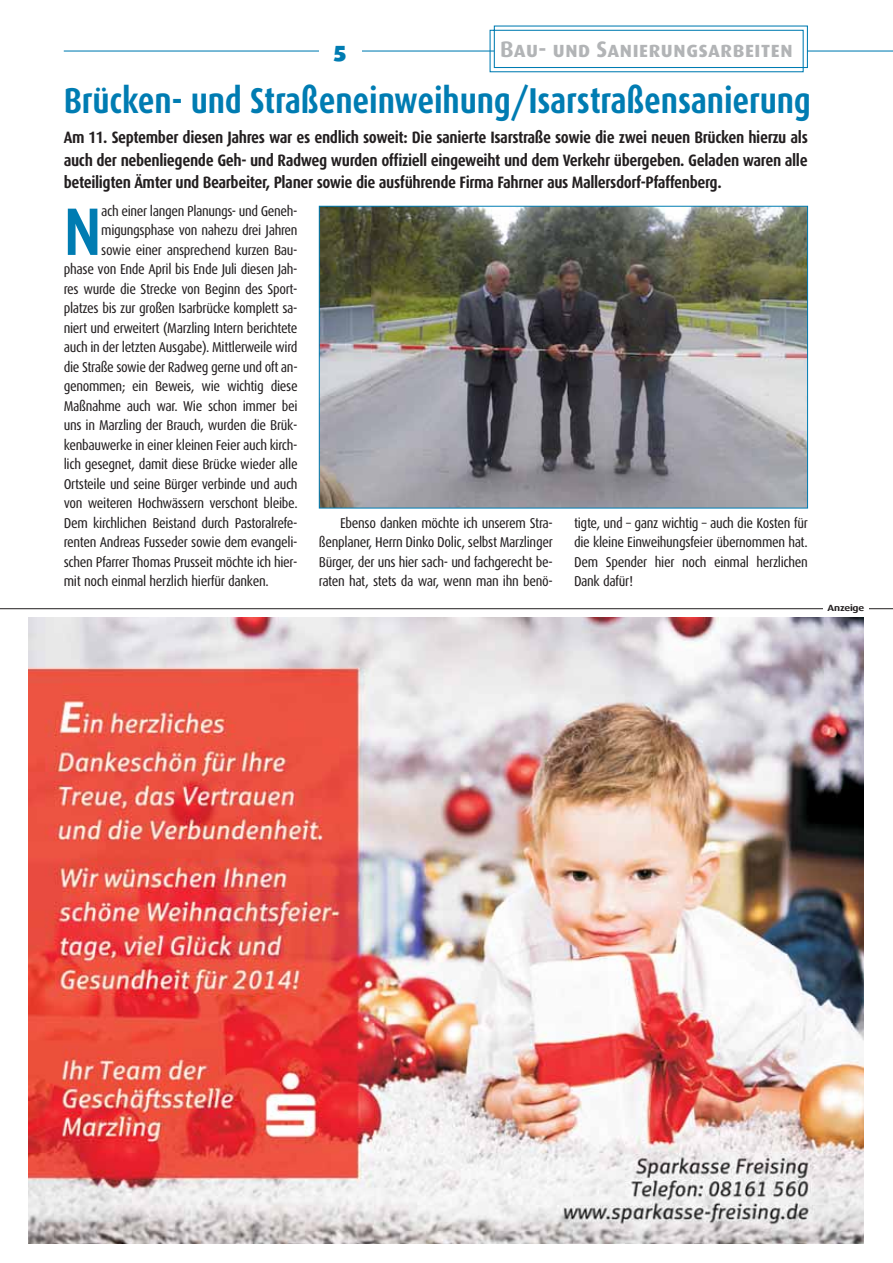
<style>
.page{position:relative;width:893px;height:1263px;background:#fff}
.page>*{position:absolute;margin:0;border:0;box-sizing:border-box;transform-origin:0 0}
.t1{font:700 67.2px "Dax Condensed";color:#007cb2}
.t2{font:700 36px "Dax Condensed";letter-spacing:-.005em;color:#007cb2}
.t3{font:22.5px "Dax Bold Caps";color:#b2b4b6}
.t4{font:22.5px "Dax Black Caps";color:#007cb2}
.t5{font:700 16.5px/22.5px "Dax Condensed";letter-spacing:-.025em;color:#231f20;text-align:justify}
.t6{font:14.25px/19.5px "Dax Condensed";letter-spacing:-.025em;color:#231f20;text-align:justify}
.t7{font:700 9px "Dax Wide";letter-spacing:-.02em;color:#231f20}
</style>
<div class="page">
<hr style="left:64px;top:50px;width:829px;height:2px;background:#007cb2">
<div style="left:319px;top:30px;width:42px;height:42px;background:#fff"></div>
<img style="left:29px;top:618px;width:835px;height:625px">
<hr style="left:0;top:608px;width:893px;height:1px;background:#231f20">
<div style="left:823px;top:604px;width:46px;height:10px;background:#fff"></div>
<svg style="left:489px;top:25px;width:319px;height:48px"></svg>
<img style="left:321px;top:208px;width:485px;height:298px">
<div style="left:319px;top:206px;width:489px;height:302px;border:1px solid #007cb2"></div>
<h3 class="t4" style="left:334px;top:37px;width:15px">5</h3>
<h3 class="t3" style="left:500px;top:36px;width:294px">Bau- und Sanierungsarbeiten</h3>
<h2 class="t2" style="left:64px;top:83px;width:749px">Brücken- und Straßeneinweihung/Isarstraßensanierung</h2>
<p class="t5" style="left:64px;top:127px;width:746px">Am 11. September diesen Jahres war es endlich soweit: Die sanierte Isarstraße sowie die zwei neuen Brücken hierzu als auch der nebenliegende Geh- und Radweg wurden offiziell eingeweiht und dem Verkehr übergeben. Geladen waren alle beteiligten Ämter und Bearbeiter, Planer sowie die ausführende Firma Fahrner aus Mallersdorf-Pfaffenberg.</p>
<h1 class="t1" style="left:64px;top:198px;width:39px">N</h1>
<p class="t6" style="left:101px;top:202px;width:198px">ach einer langen Planungs- und Geneh-</p>
<p class="t6" style="left:101px;top:221px;width:198px">migungsphase von nahezu drei Jahren</p>
<p class="t6" style="left:101px;top:241px;width:198px">sowie einer ansprechend kurzen Bau-</p>
<p class="t6" style="left:64px;top:260px;width:235px">phase von Ende April bis Ende Juli diesen Jah-</p>
<p class="t6" style="left:64px;top:280px;width:235px">res wurde die Strecke von Beginn des Sport-</p>
<p class="t6" style="left:64px;top:299px;width:235px">platzes bis zur großen Isarbrücke komplett sa-</p>
<p class="t6" style="left:64px;top:319px;width:235px">niert und erweitert (Marzling Intern berichtete</p>
<p class="t6" style="left:64px;top:338px;width:235px">auch in der letzten Ausgabe). Mittlerweile wird</p>
<p class="t6" style="left:64px;top:358px;width:235px">die Straße sowie der Radweg gerne und oft an-</p>
<p class="t6" style="left:64px;top:377px;width:235px">genommen; ein Beweis, wie wichtig diese</p>
<p class="t6" style="left:64px;top:397px;width:235px">Maßnahme auch war. Wie schon immer bei</p>
<p class="t6" style="left:64px;top:416px;width:235px">uns in Marzling der Brauch, wurden die Brük-</p>
<p class="t6" style="left:64px;top:436px;width:235px">kenbauwerke in einer kleinen Feier auch kirch-</p>
<p class="t6" style="left:64px;top:455px;width:235px">lich gesegnet, damit diese Brücke wieder alle</p>
<p class="t6" style="left:64px;top:475px;width:235px">Ortsteile und seine Bürger verbinde und auch</p>
<p class="t6" style="left:64px;top:494px;width:235px">von weiteren Hochwässern verschont bleibe.</p>
<p class="t6" style="left:64px;top:514px;width:235px">Dem kirchlichen Beistand durch Pastoralrefe-</p>
<p class="t6" style="left:64px;top:533px;width:235px">renten Andreas Fusseder sowie dem evangeli-</p>
<p class="t6" style="left:64px;top:553px;width:235px">schen Pfarrer Thomas Prusseit möchte ich hier-</p>
<p class="t6" style="left:64px;top:572px;width:206px">mit noch einmal herzlich hierfür danken.</p>
<p class="t6" style="left:319px;top:514px;width:235px;text-indent:21px">Ebenso danken möchte ich unserem Stra&shy;ßenplaner, Herrn Dinko Dolic, selbst Marzlinger Bürger, der uns hier sach- und fachgerecht be&shy;raten hat, stets da war, wenn man ihn benö-</p>
<p class="t6" style="left:574px;top:514px;width:235px">tigte, und – ganz wichtig – auch die Kosten für die kleine Einweihungsfeier übernommen hat.<br>Dem Spender hier noch einmal herzlichen Dank dafür!</p>
<p class="t7" style="left:828px;top:603px;width:38px">Anzeige</p>
</div>
